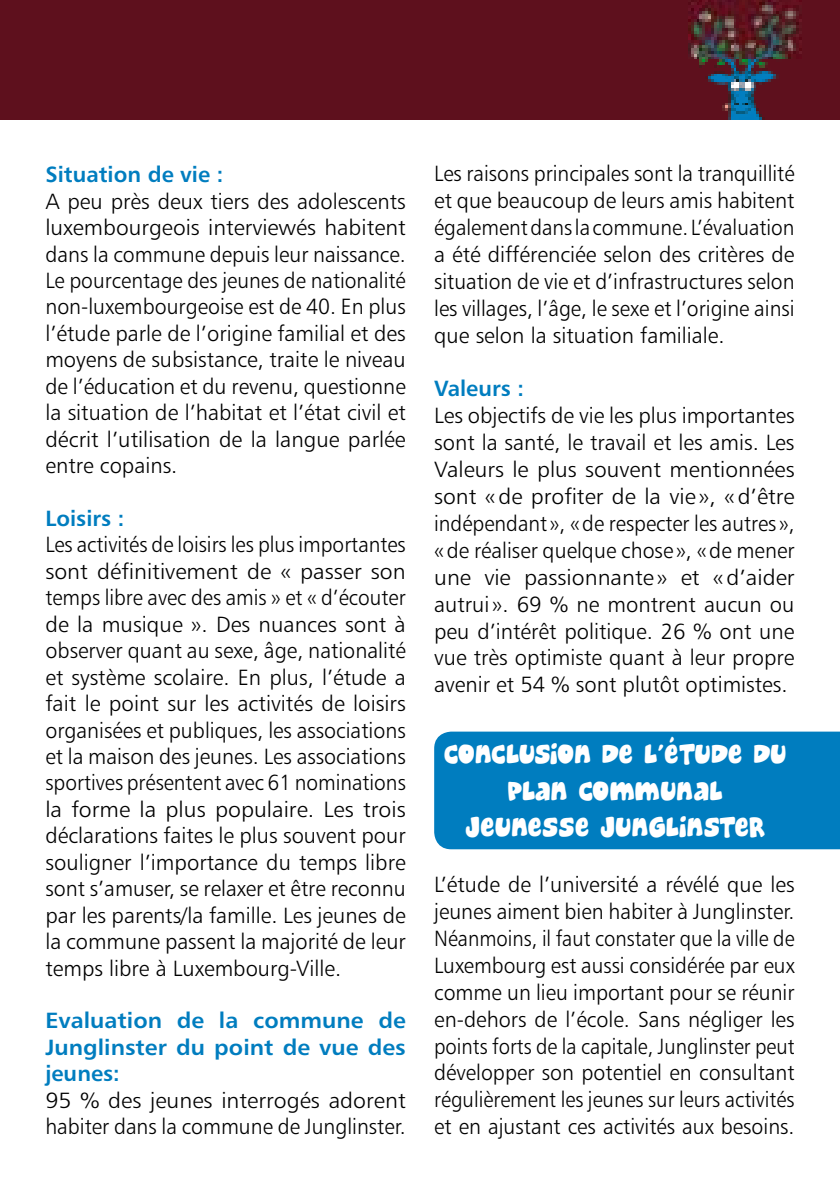
<style>
.page{position:relative;width:840px;height:1191px;background:#fff}
.page>*{position:absolute;margin:0;border:0;box-sizing:border-box;transform-origin:0 0}
.t1{font:36px/36.6px "Cheeseburger";color:#fff;text-align:center}
.t2{font:22px/26.8px "Humanist 777 BT Light B";color:#000;text-align:justify}
.t3{font:22px/26.4px "Humanist 777 BT Light B";color:#000;text-align:justify;scale:.95 1}
.t4{font:22px/26.8px "Humanist 777 BT Light B";color:#000;text-align:justify;scale:.96 1}
.t5{font:22px/26.4px "Humanist 777 BT Light B";color:#000;scale:1.05 1}
.t6{font:22px/26.4px "Humanist 777 BT Bold B";color:#007dbf;text-align:justify;scale:1.05 1}
.t7{font:22px "Humanist 777 BT Bold B";color:#007dbf}
</style>
<div class="page">
<div style="left:0;top:0;width:839px;height:119px;background:#5e101d"></div>
<img style="left:688px;top:0;width:113px;height:119px">
<div style="left:434px;top:731px;width:405px;height:118px;background:#007dbf"></div>
<p class="t7" style="left:45px;top:161px;width:179px">Situation de vie :</p>
<p class="t2" style="left:45px;top:187px;width:362px">A peu près deux tiers des adolescents luxembourgeois interviewés habitent dans la commune depuis leur naissance.<br>Le pourcentage des jeunes de nationalité non-luxembourgeoise est de 40. En plus l’étude parle de l’origine familial et des moyens de subsistance, traite le niveau de l’éducation et du revenu, questionne la situation de l’habitat et l’état civil et décrit l’utilisation de la langue parlée entre copains.</p>
<p class="t7" style="left:45px;top:504px;width:80px">Loisirs :</p>
<p class="t3" style="left:45px;top:531px;width:380px">Les activités de loisirs les plus importantes sont définitivement de « passer son temps libre avec des amis » et « d’écouter de la musique ». Des nuances sont à observer quant au sexe, âge, nationalité et système scolaire. En plus, l’étude a fait le point sur les activités de loisirs organisées et publiques, les associations et la maison des jeunes. Les associations sportives présentent avec 61 nominations la forme la plus populaire. Les trois déclarations faites le plus souvent pour souligner l’importance du temps libre sont s’amuser, se relaxer et être reconnu par les parents/la famille. Les jeunes de la commune passent la majorité de leur temps libre à Luxembourg-Ville.</p>
<p class="t6" style="left:45px;top:1007px;width:344px">Evaluation de la commune de Junglinster du point de vue des jeunes:</p>
<p class="t5" style="left:45px;top:1086px;width:344px">95 % des jeunes interrogés adorent habiter dans la commune de Junglinster.</p>
<p class="t4" style="left:434px;top:160px;width:377px">Les raisons principales sont la tranquillité et que beaucoup de leurs amis habitent également dans la commune. L’évaluation a été différenciée selon des critères de situation de vie et d’infrastructures selon les villages, l’âge, le sexe et l’origine ainsi que selon la situation familiale.</p>
<p class="t7" style="left:434px;top:375px;width:91px">Valeurs :</p>
<p class="t2" style="left:434px;top:402px;width:362px">Les objectifs de vie les plus importantes sont la santé, le travail et les amis. Les Valeurs le plus souvent mentionnées sont « de profiter de la vie », « d’être indépendant », « de respecter les autres », « de réaliser quelque chose », « de mener une vie passionnante » et « d’aider autrui ». 69 % ne montrent aucun ou peu d’intérêt politique. 26 % ont une vue très optimiste quant à leur propre avenir et 54 % sont plutôt optimistes.</p>
<h1 class="t1" style="left:442px;top:735px;width:344px">Conclusion de l’étude du<br>Plan Communal<br>Jeunesse Junglinster</h1>
<p class="t2" style="left:434px;top:870px;width:362px">L’étude de l’université a révélé que les jeunes aiment bien habiter à Junglinster.<br>Néanmoins, il faut constater que la ville de Luxembourg est aussi considérée par eux comme un lieu important pour se réunir en-dehors de l’école. Sans négliger les points forts de la capitale, Junglinster peut développer son potentiel en consultant régulièrement les jeunes sur leurs activités et en ajustant ces activités aux besoins.</p>
</div>
